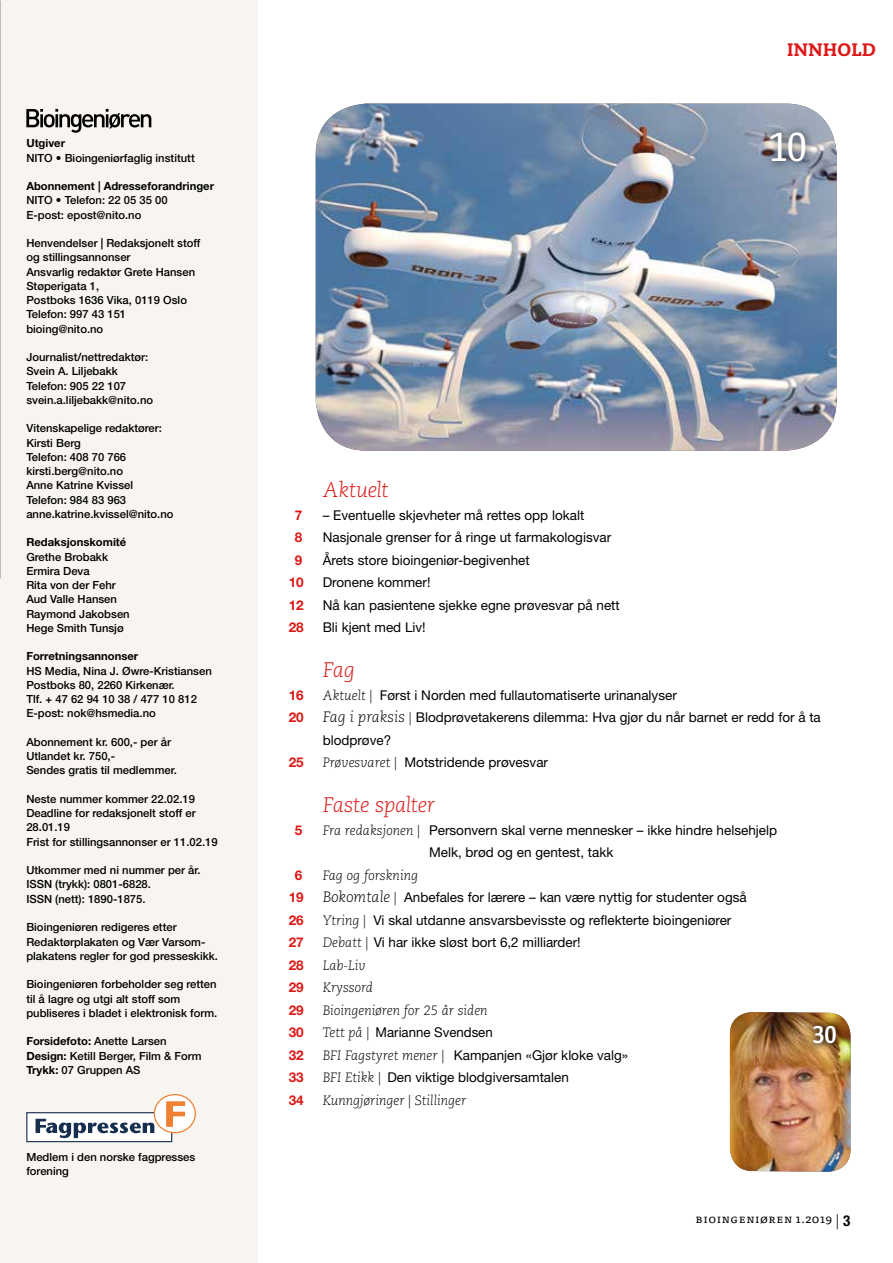
<style>
.page{position:relative;width:893px;height:1263px;background:#fff}
.page>*{position:absolute;margin:0;border:0;box-sizing:border-box;transform-origin:0 0}
.t1{font:300 45px "Urbana";color:#fff}
.t2{font:500 27px "Urbana";color:#fff}
.t3{font:italic 300 21px "Caecilia LT Std";letter-spacing:-.02em;color:#dc1715}
.t4{font:800 18px "Caecilia LT Std";letter-spacing:.02em;color:#dc1715}
.t5{font:13.5px/22.5px "Helvetica Neue LT Pro";color:#000}
.t6{font:italic 300 13.5px "Caecilia LT Std";color:#000}
.t7{font:700 13.5px "Helvetica Neue LT Pro";color:#dc1715}
.t8{font:12px "Tisa Pro";letter-spacing:.05em;color:#000}
.t9{font:500 11.25px/14.2px "Helvetica Neue LT Pro";color:#000}
.t10{font:700 11.25px "Helvetica Neue LT Pro";color:#000}
.s1{font-weight:700}
.s2{font-family:"Caecilia LT Std";font-weight:300;font-style:italic}
.s3{font-family:"Caecilia LT Std";font-weight:300;font-style:italic;font-size:15px}
.s4{font-family:"Helvetica Neue LT Pro";font-weight:300;font-size:15px}
.s5{font-family:"Helvetica Neue LT Pro";font-weight:700;font-stretch:condensed;font-size:15px}
</style>
<div class="page">
<div style="left:0;top:0;width:257px;height:1263px;background:#f8f5f1"></div>
<div style="left:27px;top:1113px;width:145px;height:28px;background:#fff"></div>
<div style="left:27px;top:1112px;width:145px;height:30px;border:1px solid #182e4e"></div>
<svg style="left:36px;top:1119px;width:118px;height:19px"></svg>
<div style="left:154px;top:1094px;width:41px;height:39px;background:#fff;border-radius:50%"></div>
<div style="left:154px;top:1094px;width:41px;height:39px;border:1px solid #f08032;border-radius:50%"></div>
<svg style="left:166px;top:1101px;width:19px;height:26px"></svg>
<img style="left:730px;top:1012px;width:120px;height:160px">
<div style="left:806px;top:1017px;width:38px;height:34px;background:#000;opacity:.7"></div>
<svg style="left:26px;top:109px;width:125px;height:24px"></svg>
<img style="left:316px;top:104px;width:521px;height:347px">
<div style="left:763px;top:125px;width:50px;height:45px;background:#000;opacity:.75"></div>
<img style="left:0;top:0;width:1px;height:556px">
<p class="t10" style="left:26px;top:136px;width:40px">Utgiver</p>
<p class="t9" style="left:26px;top:150px;width:170px">NITO • Bioingeniørfaglig institutt</p>
<p class="t10" style="left:26px;top:179px;width:189px">Abonnement | Adresseforandringer</p>
<p class="t9" style="left:26px;top:193px;width:143px">NITO • Telefon: 22 05 35 00<br>E-post: epost@nito.no</p>
<p class="t9" style="left:26px;top:236px;width:176px">Henvendelser | Redaksjonelt stoff og stillingsannonser<br>Ansvarlig redaktør Grete Hansen<br>Støperigata 1,<br>Postboks 1636 Vika, 0119 Oslo<br>Telefon: 997 43 151 bioing@nito.no</p>
<p class="t9" style="left:26px;top:350px;width:128px">Journalist/nettredaktør:<br>Svein A. Liljebakk<br>Telefon: 905 22 107 svein.a.liljebakk@nito.no</p>
<p class="t9" style="left:26px;top:421px;width:149px">Vitenskapelige redaktører:<br>Kirsti Berg<br>Telefon: 408 70 766 kirsti.berg@nito.no<br>Anne Katrine Kvissel<br>Telefon: 984 83 963 anne.katrine.kvissel@nito.no</p>
<p class="t10" style="left:26px;top:535px;width:101px">Redaksjonskomité</p>
<p class="t9" style="left:26px;top:549px;width:105px">Grethe Brobakk<br>Ermira Deva<br>Rita von der Fehr<br>Aud Valle Hansen<br>Raymond Jakobsen<br>Hege Smith Tunsjø</p>
<p class="t10" style="left:26px;top:649px;width:113px">Forretningsannonser</p>
<p class="t9" style="left:26px;top:663px;width:187px">HS Media, Nina J. Øwre-Kristiansen<br>Postboks 80, 2260 Kirkenær.<br>Tlf. + 47 62 94 10 38 / 477 10 812<br>E-post: nok@hsmedia.no</p>
<p class="t9" style="left:26px;top:735px;width:152px">Abonnement kr. 600,- per år<br>Utlandet kr. 750,-<br>Sendes gratis til medlemmer.</p>
<p class="t9" style="left:26px;top:792px;width:193px">Neste nummer kommer 22.02.19<br>Deadline for redaksjonelt stoff er<br>28.01.19<br>Frist for stillingsannonser er 11.02.19</p>
<p class="t9" style="left:26px;top:863px;width:176px">Utkommer med ni nummer per år.<br>ISSN (trykk): 0801-6828.<br>ISSN (nett): 1890-1875.</p>
<p class="t9" style="left:26px;top:920px;width:193px">Bioingeniøren redigeres etter<br>Redaktørplakaten og Vær Varsom&shy;plakatens regler for god presseskikk.</p>
<p class="t9" style="left:26px;top:977px;width:192px">Bioingeniøren forbeholder seg retten til å lagre og utgi alt stoff som publiseres i bladet i elektronisk form.</p>
<p class="t9" style="left:26px;top:1034px;width:177px"><span class="s1">Forsidefoto:</span> Anette Larsen<br><span class="s1">Design:</span> Ketill Berger, Film &amp; Form<br><span class="s1">Trykk:</span> 07 Gruppen AS</p>
<p class="t9" style="left:26px;top:1149px;width:171px">Medlem i den norske fagpresses forening</p>
<h3 class="t4" style="left:787px;top:39px;width:90px">INNHOLD</h3>
<h3 class="t3" style="left:323px;top:478px;width:67px">Aktuelt</h3>
<h1 class="t1" style="left:768px;top:124px;width:41px">10</h1>
<p class="t7" style="left:295px;top:506px;width:9px">7</p>
<p class="t5" style="left:323px;top:503px;width:263px">– Eventuelle skjevheter må rettes opp lokalt</p>
<p class="t7" style="left:295px;top:529px;width:9px">8</p>
<p class="t5" style="left:323px;top:526px;width:290px">Nasjonale grenser for å ringe ut farmakologisvar</p>
<p class="t7" style="left:295px;top:552px;width:9px">9</p>
<p class="t5" style="left:323px;top:548px;width:209px">Årets store bioingeniør-begivenhet</p>
<p class="t7" style="left:289px;top:574px;width:17px">10</p>
<p class="t5" style="left:323px;top:571px;width:109px">Dronene kommer!</p>
<p class="t7" style="left:289px;top:597px;width:17px">12</p>
<p class="t5" style="left:323px;top:593px;width:299px">Nå kan pasientene sjekke egne prøvesvar på nett</p>
<p class="t7" style="left:289px;top:619px;width:17px">28</p>
<p class="t5" style="left:323px;top:616px;width:105px">Bli kjent med Liv!</p>
<h3 class="t3" style="left:323px;top:658px;width:34px">Fag</h3>
<p class="t7" style="left:289px;top:687px;width:17px">16</p>
<p class="t5" style="left:323px;top:683px;width:356px"><span class="s2">Aktuelt |</span> Først i Norden med fullautomatiserte urinanalyser</p>
<p class="t7" style="left:289px;top:709px;width:17px">20</p>
<p class="t5" style="left:323px;top:706px;width:500px"><span class="s3">Fag i praksis</span> <span class="s2">|</span> Blodprøvetakerens dilemma: Hva gjør du når barnet er redd for å ta blodprøve?</p>
<p class="t7" style="left:289px;top:754px;width:17px">25</p>
<p class="t5" style="left:323px;top:751px;width:227px"><span class="s2">Prøvesvaret |</span> Motstridende prøvesvar</p>
<h3 class="t3" style="left:323px;top:793px;width:114px">Faste spalter</h3>
<p class="t7" style="left:295px;top:822px;width:9px">5</p>
<p class="t5" style="left:429px;top:818px;width:350px;text-indent:-106px"><span class="s2">Fra redaksjonen |</span> Personvern skal verne mennesker – ikke hindre helsehjelp<br>Melk, brød og en gentest, takk</p>
<p class="t7" style="left:295px;top:867px;width:9px">6</p>
<p class="t6" style="left:323px;top:868px;width:97px">Fag og forskning</p>
<p class="t7" style="left:289px;top:889px;width:17px">19</p>
<p class="t5" style="left:323px;top:886px;width:425px"><span class="s3">Bokomtale</span> <span class="s2">|</span> Anbefales for lærere – kan være nyttig for studenter også</p>
<p class="t7" style="left:289px;top:912px;width:17px">26</p>
<p class="t5" style="left:323px;top:908px;width:410px"><span class="s2">Ytring |</span> Vi skal utdanne ansvarsbevisste og reflekterte bioingeniører</p>
<p class="t7" style="left:289px;top:934px;width:17px">27</p>
<p class="t5" style="left:323px;top:931px;width:260px"><span class="s2">Debatt |</span> Vi har ikke sløst bort 6,2 milliarder!</p>
<p class="t7" style="left:289px;top:957px;width:17px">28</p>
<p class="t6" style="left:323px;top:958px;width:45px">Lab-Liv</p>
<p class="t7" style="left:289px;top:979px;width:17px">29</p>
<p class="t6" style="left:323px;top:980px;width:52px">Kryssord</p>
<p class="t7" style="left:289px;top:1002px;width:17px">29</p>
<p class="t6" style="left:323px;top:1003px;width:166px">Bioingeniøren for 25 år siden</p>
<p class="t7" style="left:289px;top:1024px;width:17px">30</p>
<p class="t5" style="left:323px;top:1021px;width:172px"><span class="s2">Tett på |</span> Marianne Svendsen</p>
<p class="t7" style="left:289px;top:1047px;width:17px">32</p>
<p class="t5" style="left:323px;top:1043px;width:307px"><span class="s2">BFI Fagstyret mener |</span> Kampanjen «Gjør kloke valg»</p>
<p class="t7" style="left:289px;top:1069px;width:17px">33</p>
<p class="t5" style="left:323px;top:1066px;width:248px"><span class="s2">BFI Etikk |</span> Den viktige blodgiversamtalen</p>
<p class="t7" style="left:289px;top:1092px;width:17px">34</p>
<p class="t6" style="left:323px;top:1093px;width:145px">Kunngjøringer | Stillinger</p>
<h2 class="t2" style="left:812px;top:1020px;width:26px">30</h2>
<p class="t8" style="left:695px;top:1209px;width:157px">Bioingeniøren 1.2019 <span class="s4">|</span> <span class="s5">3</span></p>
</div>
